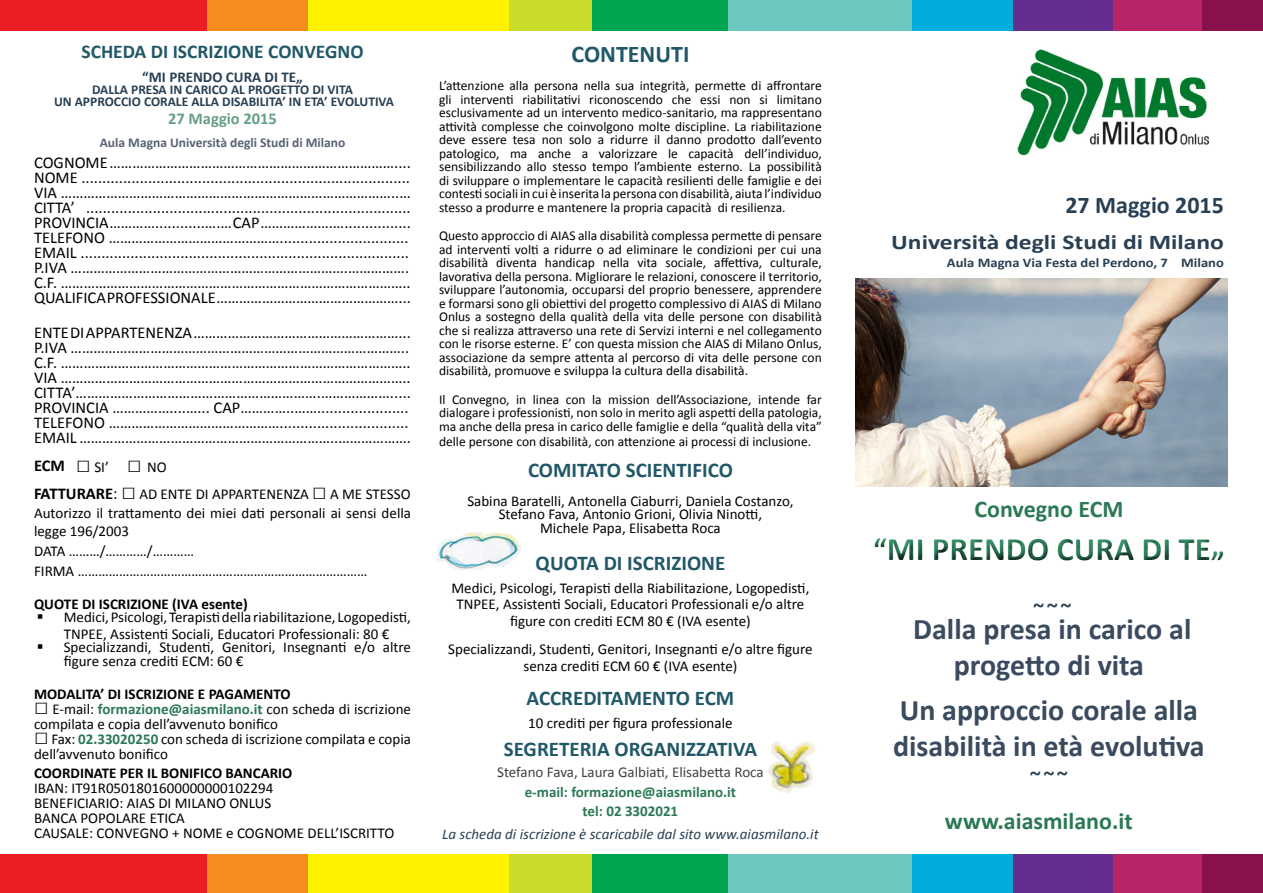
<style>
.page{position:relative;width:1263px;height:893px;background:#fff}
.page>*{position:absolute;margin:0;border:0;box-sizing:border-box;transform-origin:0 0}
.t1{font:700 33px "Calibri";color:#2b7954}
.t2{font:700 30px/36px "Calibri";color:#3b4b5f;text-align:center}
.t3{font:30px "Calibri";color:#294054}
.t4{font:700 24px "Calibri";color:#2b7954}
.t5{font:700 24px "Calibri";color:#294054}
.t6{font:700 24px "Calibri";color:#215868}
.t7{font:700 21px "Calibri";color:#215868}
.t8{font:700 21px "Calibri";color:#294054;scale:1.22 1}
.t9{font:700 19.5px "Calibri";color:#215868}
.t10{font:16.5px/15px "Calibri";color:#000}
.t11{font:700 16.5px "Calibri";color:#669f84}
.t12{font:15px/15px "Calibri";color:#000}
.t13{font:700 15px "Calibri";color:#000}
.t14{font:italic 15px "Calibri";color:#294054}
.t15{font:700 15px/19.5px "Calibri";color:#2b7954;text-align:center}
.t16{font:15px "Calibri";color:#414042}
.t17{font:700 15px "Calibri";color:#294054}
.t18{font:13.5px/13.5px "Calibri";color:#000;text-align:justify}
.t19{font:700 13.5px/12px "Calibri";color:#294054;text-align:center}
.t20{font:700 13.5px "Calibri";color:#596274}
.t21{font:700 13.2px "Calibri";color:#294054;scale:1.1 1}
.s1{font-weight:700;font-size:16.5px}
.s2{font-size:24px}
.s3{font-size:16.5px}
.s4{font-weight:700;color:#2b7954}
.s5{font-size:31.5px}
</style>
<div class="page">
<div style="left:0;top:854px;width:207px;height:39px;background:#ed1d24"></div>
<div style="left:207px;top:854px;width:101px;height:39px;background:#f68b1f"></div>
<div style="left:308px;top:854px;width:201px;height:39px;background:#fff200"></div>
<div style="left:509px;top:854px;width:83px;height:39px;background:#cbdb2a"></div>
<div style="left:592px;top:854px;width:136px;height:39px;background:#00a651"></div>
<div style="left:912px;top:854px;width:101px;height:39px;background:#00addc"></div>
<div style="left:1013px;top:854px;width:100px;height:39px;background:#662d91"></div>
<div style="left:1113px;top:854px;width:118px;height:39px;background:#b72467"></div>
<div style="left:1202px;top:854px;width:61px;height:39px;background:#89114c"></div>
<div style="left:728px;top:854px;width:184px;height:39px;background:#6dc8bf"></div>
<img style="left:436px;top:532px;width:85px;height:38px">
<div style="left:0;top:0;width:207px;height:31px;background:#ed1d24"></div>
<div style="left:207px;top:0;width:101px;height:31px;background:#f68b1f"></div>
<div style="left:308px;top:0;width:201px;height:31px;background:#fff200"></div>
<div style="left:509px;top:0;width:83px;height:31px;background:#cbdb2a"></div>
<div style="left:592px;top:0;width:136px;height:31px;background:#00a651"></div>
<div style="left:912px;top:0;width:101px;height:31px;background:#00addc"></div>
<div style="left:1013px;top:0;width:100px;height:31px;background:#662d91"></div>
<div style="left:1113px;top:0;width:118px;height:31px;background:#b72467"></div>
<div style="left:1202px;top:0;width:61px;height:31px;background:#89114c"></div>
<div style="left:728px;top:0;width:184px;height:31px;background:#6dc8bf"></div>
<img style="left:1017px;top:50px;width:192px;height:105px">
<div style="left:868px;top:533px;width:364px;height:36px;background:#000;opacity:.75"></div>
<img style="left:856px;top:279px;width:371px;height:208px">
<img style="left:768px;top:741px;width:48px;height:53px">
<h3 class="t9" style="left:81px;top:39px;width:284px">SCHEDA DI ISCRIZIONE CONVEGNO</h3>
<p class="t17" style="left:142px;top:68px;width:155px">“MI PRENDO CURA DI TE</p>
<p class="t17" style="left:296px;top:75px;width:8px">”</p>
<p class="t19" style="left:54px;top:84px;width:342px">DALLA PRESA IN CARICO AL PROGETTO DI VITA<br>UN APPROCCIO CORALE ALLA DISABILITA’ IN ETA’ EVOLUTIVA</p>
<p class="t11" style="left:168px;top:108px;width:110px">27 Maggio 2015</p>
<p class="t20" style="left:100px;top:134px;width:247px">Aula Magna Università degli Studi di Milano</p>
<p class="t10" style="left:34px;top:155px;width:378px">COGNOME …………………………………………………………………....<br>NOME ...............................................................................<br>VIA ……………………………………………………………………………..… CITTA’ ..............................................................................<br>PROVINCIA …………............….… CAP ……………….…................<br>TELEFONO ………………………………………...............................<br>EMAIL ...............................................................................<br>P.IVA ……………………………………………………………….…………….<br>C.F. ………………………………………………………………………………..<br>QUALIFICA PROFESSIONALE …………………………………………...</p>
<p class="t10" style="left:34px;top:325px;width:379px">ENTE DI APPARTENENZA ………………………………………………...<br>P.IVA ……………………………………………………………………………..<br>C.F. ………………………………………………………………………………..<br>VIA ………………………………………………………………………………..<br>CITTA’……………………………………………………….……………….....<br>PROVINCIA ……………....…... CAP…………..……......................<br>TELEFONO ………………………………………...............................<br>EMAIL …………………………………………………………..……………….</p>
<p class="t12" style="left:34px;top:453px;width:378px;line-height:27.3px"><span class="s1">ECM</span> <span class="s2">□</span> SI’ <span class="s2">□</span> NO<br><span class="s1">FATTURARE</span><span class="s3">:</span> <span class="s2">□</span> AD ENTE DI APPARTENENZA <span class="s2">□</span> A ME STESSO</p>
<p class="t12" style="left:34px;top:504px;width:378px;line-height:18px">Autorizzo il trattamento dei miei dati personali ai sensi della legge 196/2003</p>
<p class="t12" style="left:34px;top:541px;width:335px;line-height:19.8px">DATA ………/…………/…………<br>FIRMA …………………………………………………………………………</p>
<p class="t13" style="left:34px;top:594px;width:215px">QUOTE DI ISCRIZIONE (IVA esente)</p>
<p class="t12" style="left:37px;top:609px;width:376px;line-height:16.5px;text-align:center">▪ Medici, Psicologi, Terapisti della riabilitazione, Logopedisti,<br>TNPEE, Assistenti Sociali, Educatori Professionali: 80 €</p>
<p class="t12" style="left:64px;top:641px;width:349px;line-height:13.5px;text-indent:-27px">▪ Specializzandi, Studenti, Genitori, Insegnanti e/o altre figure senza crediti ECM: 60 €</p>
<p class="t13" style="left:34px;top:684px;width:258px">MODALITA’ DI ISCRIZIONE E PAGAMENTO</p>
<p class="t12" style="left:34px;top:701px;width:378px"><span class="s2">□</span> E-mail: <span class="s4">formazione@aiasmilano.it</span> con scheda di iscrizione compilata e copia dell’avvenuto bonifico</p>
<p class="t12" style="left:34px;top:731px;width:378px"><span class="s2">□</span> Fax: <span class="s4">02.33020250</span> con scheda di iscrizione compilata e copia dell’avvenuto bonifico</p>
<p class="t13" style="left:34px;top:764px;width:260px">COORDINATE PER IL BONIFICO BANCARIO</p>
<p class="t12" style="left:34px;top:781px;width:362px">IBAN: IT91R0501801600000000102294<br>BENEFICIARIO: AIAS DI MILANO ONLUS<br>BANCA POPOLARE ETICA<br>CAUSALE: CONVEGNO + NOME e COGNOME DELL’ISCRITTO</p>
<h3 class="t6" style="left:571px;top:38px;width:119px">CONTENUTI</h3>
<p class="t18" style="left:439px;top:79px;width:384px">L’attenzione alla persona nella sua integrità, permette di affrontare gli interventi riabilitativi riconoscendo che essi non si limitano esclusivamente ad un intervento medico-sanitario, ma rappresentano attività complesse che coinvolgono molte discipline. La riabilitazione deve essere tesa non solo a ridurre il danno prodotto dall’evento patologico, ma anche a valorizzare le capacità dell’individuo, sensibilizzando allo stesso tempo l’ambiente esterno. La possibilità di sviluppare o implementare le capacità resilienti delle famiglie e dei contesti sociali in cui è inserita la persona con disabilità, aiuta l’individuo stesso a produrre e mantenere la propria capacità di resilienza.</p>
<p class="t18" style="left:439px;top:229px;width:384px">Questo approccio di AIAS alla disabilità complessa permette di pensare ad interventi volti a ridurre o ad eliminare le condizioni per cui una disabilità diventa handicap nella vita sociale, affettiva, culturale, lavorativa della persona. Migliorare le relazioni, conoscere il territorio, sviluppare l’autonomia, occuparsi del proprio benessere, apprendere e formarsi sono gli obiettivi del progetto complessivo di AIAS di Milano Onlus a sostegno della qualità della vita delle persone con disabilità che si realizza attraverso una rete di Servizi interni e nel collegamento con le risorse esterne. E’ con questa mission che AIAS di Milano Onlus, associazione da sempre attenta al percorso di vita delle persone con disabilità, promuove e sviluppa la cultura della disabilità.</p>
<p class="t18" style="left:439px;top:393px;width:384px">Il Convegno, in linea con la mission dell’Associazione, intende far dialogare i professionisti, non solo in merito agli aspetti della patologia, ma anche della presa in carico delle famiglie e della “qualità della vita”</p>
<p class="t18" style="left:439px;top:434px;width:374px">delle persone con disabilità, con attenzione ai processi di inclusione.</p>
<h3 class="t7" style="left:528px;top:457px;width:206px">COMITATO SCIENTIFICO</h3>
<p class="t12" style="left:467px;top:494px;width:328px;line-height:13.5px;text-align:center">Sabina Baratelli, Antonella Ciaburri, Daniela Costanzo,<br>Stefano Fava, Antonio Grioni, Olivia Ninotti,<br>Michele Papa, Elisabetta Roca</p>
<h3 class="t7" style="left:536px;top:550px;width:191px">QUOTA DI ISCRIZIONE</h3>
<p class="t12" style="left:451px;top:579px;width:359px;line-height:16.5px;text-align:center">Medici, Psicologi, Terapisti della Riabilitazione, Logopedisti,<br>TNPEE, Assistenti Sociali, Educatori Professionali e/o altre figure con crediti ECM 80 € (IVA esente)</p>
<p class="t12" style="left:448px;top:641px;width:366px;line-height:16.5px;text-align:center">Specializzandi, Studenti, Genitori, Insegnanti e/o altre figure senza crediti ECM 60 € (IVA esente)</p>
<h3 class="t7" style="left:527px;top:685px;width:209px">ACCREDITAMENTO ECM</h3>
<p class="t12" style="left:528px;top:715px;width:206px">10 crediti per figura professionale</p>
<h3 class="t7" style="left:504px;top:736px;width:255px">SEGRETERIA ORGANIZZATIVA</h3>
<p class="t16" style="left:497px;top:763px;width:268px">Stefano Fava, Laura Galbiati, Elisabetta Roca</p>
<p class="t15" style="left:525px;top:782px;width:213px">e-mail: formazione@aiasmilano.it tel: 02 3302021</p>
<p class="t14" style="left:442px;top:824px;width:378px">La scheda di iscrizione è scaricabile dal sito www.aiasmilano.it</p>
<h3 class="t5" style="left:1065px;top:190px;width:160px">27 Maggio 2015</h3>
<h3 class="t8" style="left:891px;top:229px;width:274px">Università degli Studi di Milano</h3>
<p class="t21" style="left:947px;top:254px;width:253px">Aula Magna Via Festa del Perdono, 7 Milano</p>
<h3 class="t4" style="left:974px;top:494px;width:150px">Convegno ECM</h3>
<h1 class="t1" style="left:873px;top:528px;width:353px"><span class="s5">“</span>MI PRENDO CURA DI TE<sub>”</sub></h1>
<h2 class="t3" style="left:1045px;top:584px;width:42px">̴̴̴</h2>
<h2 class="t2" style="left:913px;top:611px;width:280px">Dalla presa in carico al progetto di vita</h2>
<h2 class="t2" style="left:893px;top:692px;width:313px;text-align:left">Un approccio corale alla disabilità in età evolutiva</h2>
<h2 class="t3" style="left:1042px;top:752px;width:42px">̴̴̴</h2>
<h3 class="t4" style="left:945px;top:806px;width:189px">www.aiasmilano.it</h3>
</div>
